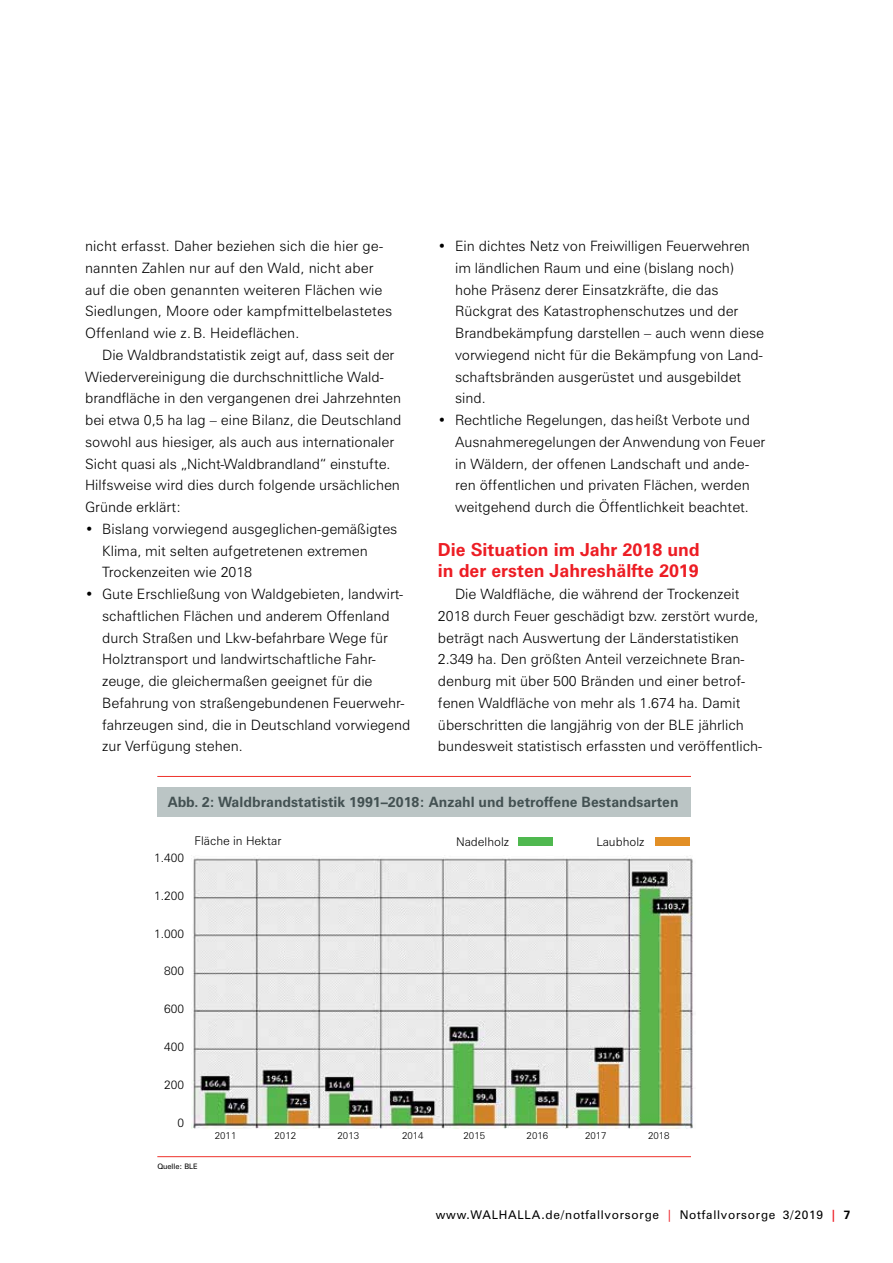
<style>
.page{position:relative;width:893px;height:1263px;background:#fff}
.page>*{position:absolute;margin:0;border:0;box-sizing:border-box;transform-origin:0 0}
.t1{font:700 18px/21.8px "Zurich BT";color:#ed1d24}
.t2{font:300 14.25px/21.8px "Zurich BT";color:#000}
.t3{font:700 14.25px "Zurich BT";color:#435152}
.t4{font:300 12px "Zurich BT";color:#000}
.t5{font:12px "Zurich BT";letter-spacing:.06em;color:#000}
.t6{font:300 9.75px "Zurich BT";color:#000}
.t7{font:7.5px "Zurich BT";color:#000}
.s1{color:#ed1d24}
.s2{font-weight:700;color:#ed1d24}
.s3{font-weight:700}
</style>
<div class="page">
<img style="left:192px;top:855px;width:501px;height:273px">
<div style="left:157px;top:787px;width:534px;height:30px;background:#bbc5c5"></div>
<hr style="left:157px;top:776px;width:534px;height:1px;background:#ee322b">
<hr style="left:157px;top:1156px;width:534px;height:1px;background:#ee322b">
<div style="left:519px;top:838px;width:34px;height:8px;background:#4fb84f"></div>
<div style="left:656px;top:838px;width:34px;height:8px;background:#e28f26"></div>
<p class="t2" style="left:85px;top:235px;width:309px">nicht erfasst. Daher beziehen sich die hier ge&shy;nannten Zahlen nur auf den Wald, nicht aber auf die oben genannten weiteren Flächen wie Siedlungen, Moore oder kampfmittelbelastetes Offenland wie z.B. Heideflächen.</p>
<p class="t2" style="left:85px;top:344px;width:318px;text-indent:17px">Die Waldbrandstatistik zeigt auf, dass seit der Wiedervereinigung die durchschnittliche Wald&shy;brandfläche in den vergangenen drei Jahrzehnten bei etwa 0,5 ha lag – eine Bilanz, die Deutschland sowohl aus hiesiger, als auch aus internationaler Sicht quasi als „Nicht-Waldbrandland“ einstufte.<br>Hilfsweise wird dies durch folgende ursächlichen Gründe erklärt:</p>
<p class="t2" style="left:102px;top:518px;width:297px;text-indent:-17px">• Bislang vorwiegend ausgeglichen-gemäßigtes<br>Klima, mit selten aufgetretenen extremen<br>Trockenzeiten wie 2018</p>
<p class="t2" style="left:102px;top:583px;width:310px;text-indent:-17px">• Gute Erschließung von Waldgebieten, landwirt&shy;schaftlichen Flächen und anderem Offenland durch Straßen und Lkw-befahrbare Wege für Holztransport und landwirtschaftliche Fahr&shy;zeuge, die gleichermaßen geeignet für die Befahrung von straßengebundenen Feuerwehr&shy;fahrzeugen sind, die in Deutschland vorwiegend zur Verfügung stehen.</p>
<p class="t2" style="left:455px;top:235px;width:311px;text-indent:-17px">• Ein dichtes Netz von Freiwilligen Feuerwehren im ländlichen Raum und eine (bislang noch) hohe Präsenz derer Einsatzkräfte, die das Rückgrat des Katastrophenschutzes und der Brandbekämpfung darstellen – auch wenn diese vorwiegend nicht für die Bekämpfung von Land&shy;schaftsbränden ausgerüstet und ausgebildet sind.</p>
<p class="t2" style="left:455px;top:409px;width:312px;text-indent:-17px">• Rechtliche Regelungen, dasheißt Verbote und Ausnahmeregelungen der Anwendung von Feuer in Wäldern, der offenen Landschaft und ande&shy;ren öffentlichen und privaten Flächen, werden weitgehend durch die Öffentlichkeit beachtet.</p>
<p class="t1" style="left:438px;top:538px;width:263px">Die Situation im Jahr 2018 und in der ersten Jahreshälfte 2019</p>
<p class="t2" style="left:438px;top:583px;width:326px;text-indent:17px">Die Waldfläche, die während der Trockenzeit 2018 durch Feuer geschädigt bzw. zerstört wurde, beträgt nach Auswertung der Länderstatistiken 2.349 ha. Den größten Anteil verzeichnete Bran&shy;denburg mit über 500 Bränden und einer betrof&shy;fenen Waldfläche von mehr als 1.674 ha. Damit überschritten die langjährig von der BLE jährlich bundesweit statistisch erfassten und veröffentlich-</p>
<p class="t3" style="left:168px;top:793px;width:512px">Abb. 2: Waldbrandstatistik 1991–2018: Anzahl und betroffene Bestandsarten</p>
<p class="t4" style="left:456px;top:834px;width:55px">Nadelholz</p>
<p class="t4" style="left:596px;top:834px;width:50px">Laubholz</p>
<p class="t4" style="left:154px;top:850px;width:31px">1.400</p>
<p class="t4" style="left:154px;top:888px;width:31px">1.200</p>
<p class="t4" style="left:154px;top:926px;width:31px">1.000</p>
<p class="t4" style="left:164px;top:964px;width:21px">800</p>
<p class="t4" style="left:164px;top:1002px;width:21px">600</p>
<p class="t4" style="left:164px;top:1040px;width:21px">400</p>
<p class="t4" style="left:164px;top:1078px;width:21px">200</p>
<p class="t4" style="left:177px;top:1116px;width:8px">0</p>
<p class="t6" style="left:215px;top:1130px;width:23px">2011</p>
<p class="t6" style="left:275px;top:1130px;width:23px">2012</p>
<p class="t6" style="left:338px;top:1130px;width:23px">2013</p>
<p class="t6" style="left:402px;top:1130px;width:23px">2014</p>
<p class="t6" style="left:464px;top:1130px;width:23px">2015</p>
<p class="t6" style="left:527px;top:1130px;width:23px">2016</p>
<p class="t6" style="left:585px;top:1130px;width:23px">2017</p>
<p class="t6" style="left:648px;top:1130px;width:23px">2018</p>
<p class="t4" style="left:195px;top:834px;width:88px">Fläche in Hektar</p>
<p class="t7" style="left:157px;top:1161px;width:42px">Quelle: BLE</p>
<p class="t5" style="left:436px;top:1208px;width:416px">www.WALHALLA.de/notfallvorsorge <span class="s1">|</span> Notfallvorsorge 3/2019 <span class="s2">|</span> <span class="s3">7</span></p>
</div>
